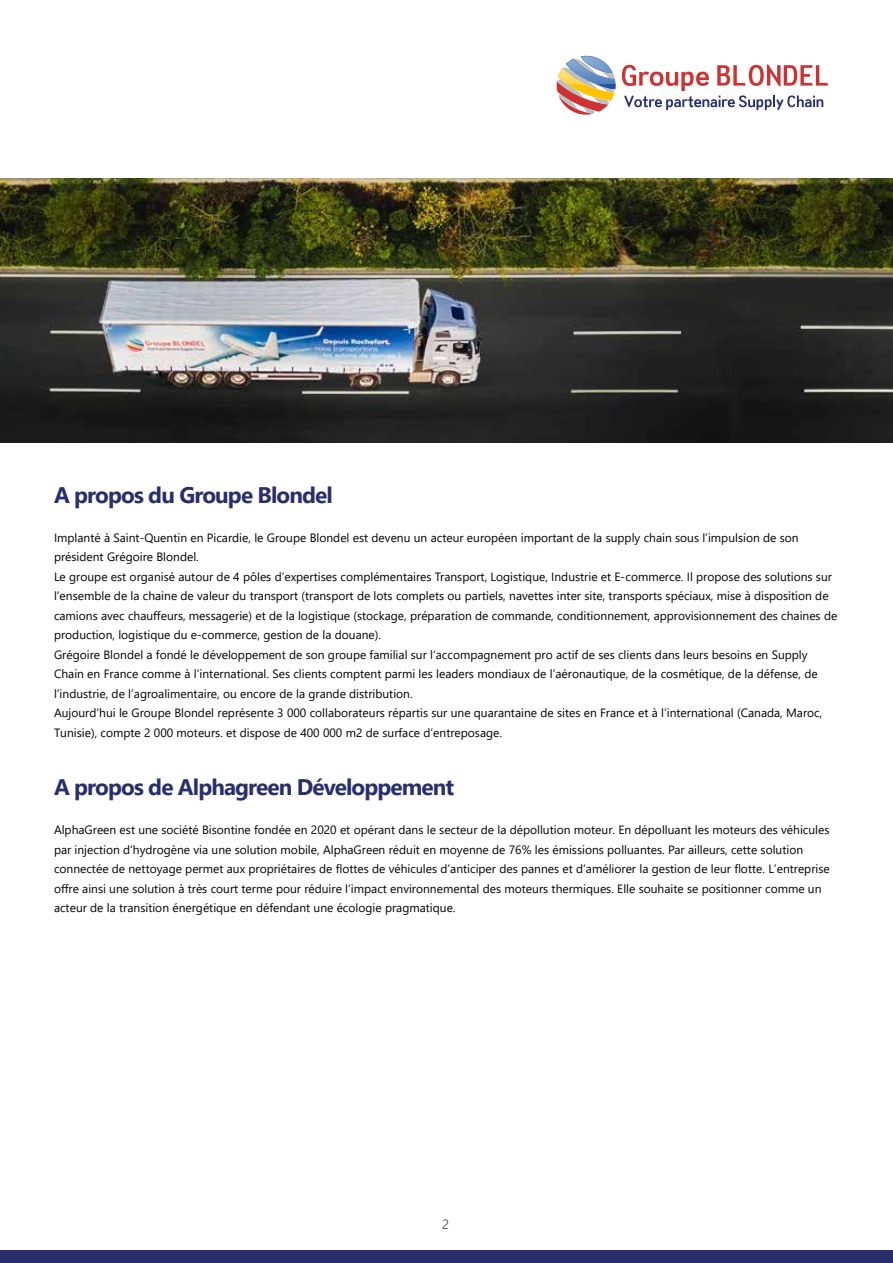
<style>
.page{position:relative;width:893px;height:1263px;background:#fff}
.page>*{position:absolute;margin:0;border:0;box-sizing:border-box;transform-origin:0 0}
.t1{font:700 22.5px "Segoe UI";letter-spacing:-.04em;color:#282f6b}
.t2{font:300 13.5px "Segoe UI";color:#000}
.t3{font:12px/19.5px "Segoe UI";color:#000}
</style>
<div class="page">
<img style="left:0;top:179px;width:893px;height:264px">
<svg style="left:622px;top:64px;width:206px;height:46px"></svg>
<svg style="left:557px;top:56px;width:58px;height:59px"></svg>
<div style="left:0;top:1250px;width:893px;height:13px;background:#282f6b"></div>
<h1 class="t1" style="left:54px;top:474px;width:280px">A propos du Groupe Blondel</h1>
<p class="t3" style="left:54px;top:526px;width:785px">Implanté à Saint-Quentin en Picardie, le Groupe Blondel est devenu un acteur européen important de la supply chain sous l’impulsion de son président Grégoire Blondel.<br>Le groupe est organisé autour de 4 pôles d’expertises complémentaires Transport, Logistique, Industrie et E-commerce. Il propose des solutions sur l’ensemble de la chaine de valeur du transport (transport de lots complets ou partiels, navettes inter site, transports spéciaux, mise à disposition de camions avec chauffeurs, messagerie) et de la logistique (stockage, préparation de commande, conditionnement, approvisionnement des chaines de production, logistique du e-commerce, gestion de la douane).<br>Grégoire Blondel a fondé le développement de son groupe familial sur l’accompagnement pro actif de ses clients dans leurs besoins en Supply Chain en France comme à l’international. Ses clients comptent parmi les leaders mondiaux de l’aéronautique, de la cosmétique, de la défense, de l’industrie, de l’agroalimentaire, ou encore de la grande distribution.<br>Aujourd’hui le Groupe Blondel représente 3 000 collaborateurs répartis sur une quarantaine de sites en France et à l’international (Canada, Maroc, Tunisie), compte 2 000 moteurs. et dispose de 400 000 m2 de surface d’entreposage.</p>
<h1 class="t1" style="left:54px;top:766px;width:402px">A propos de Alphagreen Développement</h1>
<p class="t3" style="left:54px;top:819px;width:777px">AlphaGreen est une société Bisontine fondée en 2020 et opérant dans le secteur de la dépollution moteur. En dépolluant les moteurs des véhicules par injection d’hydrogène via une solution mobile, AlphaGreen réduit en moyenne de 76% les émissions polluantes. Par ailleurs, cette solution connectée de nettoyage permet aux propriétaires de flottes de véhicules d’anticiper des pannes et d’améliorer la gestion de leur flotte. L’entreprise offre ainsi une solution à très court terme pour réduire l’impact environnemental des moteurs thermiques. Elle souhaite se positionner comme un acteur de la transition énergétique en défendant une écologie pragmatique.</p>
<p class="t2" style="left:442px;top:1211px;width:8px">2</p>
</div>
